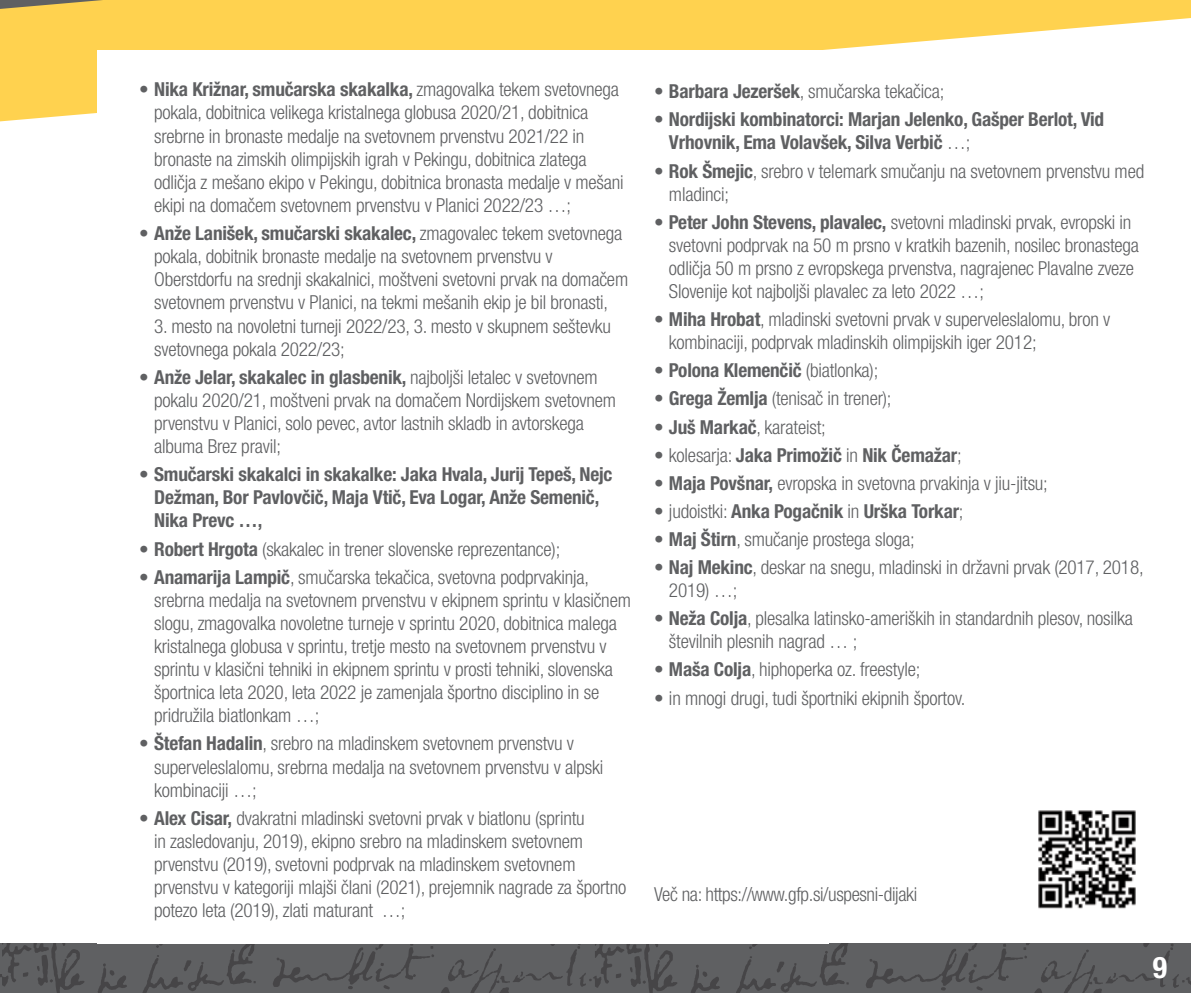
<style>
.page{position:relative;width:1191px;height:993px;background:#fff}
.page>*{position:absolute;margin:0;border:0;box-sizing:border-box;transform-origin:0 0}
.t1{font:700 condensed 29.75px "Helvetica Neue LT Pro";color:#fff}
.t2{font:300 condensed 19.25px/23.1px "Helvetica Neue LT Pro";letter-spacing:-.01em;color:#5f6062}
.t3{font:700 condensed 19.25px/23.1px "Helvetica Neue LT Pro";letter-spacing:-.01em;color:#5f6062}
.s1{font-weight:700}
.s2{font-weight:300}
</style>
<div class="page">
<div style="left:0;top:943px;width:1191px;height:49px;background:#5f6062"></div>
<svg style="left:866px;top:943px;width:325px;height:49px"></svg>
<svg style="left:272px;top:943px;width:577px;height:49px"></svg>
<svg style="left:140px;top:943px;width:124px;height:49px"></svg>
<svg style="left:0;top:943px;width:127px;height:49px"></svg>
<svg style="left:0;top:0;width:1191px;height:121px;fill:#ffd24f"></svg>
<div style="left:97px;top:50px;width:731px;height:893px;background:#fff"></div>
<img style="left:1038px;top:810px;width:98px;height:99px">
<p class="t2" style="left:154px;top:78px;width:471px;text-indent:-15px">• <span class="s1">Nika Križnar, smučarska skakalka,</span> zmagovalka tekem svetovnega pokala, dobitnica velikega kristalnega globusa 2020/21, dobitnica srebrne in bronaste medalje na svetovnem prvenstvu 2021/22 in bronaste na zimskih olimpijskih igrah v Pekingu, dobitnica zlatega odličja z mešano ekipo v Pekingu, dobitnica bronasta medalje v mešani ekipi na domačem svetovnem prvenstvu v Planici 2022/23 …;</p>
<p class="t2" style="left:154px;top:221px;width:475px;text-indent:-15px">• <span class="s1">Anže Lanišek, smučarski skakalec,</span> zmagovalec tekem svetovnega pokala, dobitnik bronaste medalje na svetovnem prvenstvu v Oberstdorfu na srednji skakalnici, moštveni svetovni prvak na domačem svetovnem prvenstvu v Planici, na tekmi mešanih ekip je bil bronasti,</p>
<p class="t2" style="left:154px;top:314px;width:458px">3. mesto na novoletni turneji 2022/23, 3. mesto v skupnem seštevku svetovnega pokala 2022/23;</p>
<p class="t2" style="left:154px;top:365px;width:463px;text-indent:-15px">• <span class="s1">Anže Jelar, skakalec in glasbenik,</span> najboljši letalec v svetovnem pokalu 2020/21, moštveni prvak na domačem Nordijskem svetovnem prvenstvu v Planici, solo pevec, avtor lastnih skladb in avtorskega albuma Brez pravil;</p>
<p class="t3" style="left:154px;top:462px;width:460px;text-indent:-15px"><span class="s2">•</span> Smučarski skakalci in skakalke: Jaka Hvala, Jurij Tepeš, Nejc<br>Dežman, Bor Pavlovčič, Maja Vtič, Eva Logar, Anže Semenič,<br>Nika Prevc …,</p>
<p class="t2" style="left:139px;top:537px;width:422px">• <span class="s1">Robert Hrgota</span> (skakalec in trener slovenske reprezentance);</p>
<p class="t2" style="left:154px;top:565px;width:478px;text-indent:-15px">• <span class="s1">Anamarija Lampič</span>, smučarska tekačica, svetovna podprvakinja, srebrna medalja na svetovnem prvenstvu v ekipnem sprintu v klasičnem slogu, zmagovalka novoletne turneje v sprintu 2020, dobitnica malega kristalnega globusa v sprintu, tretje mesto na svetovnem prvenstvu v sprintu v klasični tehniki in ekipnem sprintu v prosti tehniki, slovenska športnica leta 2020, leta 2022 je zamenjala športno disciplino in se pridružila biatlonkam …;</p>
<p class="t2" style="left:154px;top:731px;width:450px;text-indent:-15px">• <span class="s1">Štefan Hadalin</span>, srebro na mladinskem svetovnem prvenstvu v superveleslalomu, srebrna medalja na svetovnem prvenstvu v alpski kombinaciji …;</p>
<p class="t2" style="left:154px;top:806px;width:473px;text-indent:-15px">• <span class="s1">Alex Cisar,</span> dvakratni mladinski svetovni prvak v biatlonu (sprintu<br>in zasledovanju, 2019), ekipno srebro na mladinskem svetovnem prvenstvu (2019), svetovni podprvak na mladinskem svetovnem prvenstvu v kategoriji mlajši člani (2021), prejemnik nagrade za športno potezo leta (2019), zlati maturant …;</p>
<p class="t2" style="left:654px;top:80px;width:292px">• <span class="s1">Barbara Jezeršek</span>, smučarska tekačica;</p>
<p class="t3" style="left:669px;top:108px;width:437px;text-indent:-15px"><span class="s2">•</span> Nordijski kombinatorci: Marjan Jelenko, Gašper Berlot, Vid<br>Vrhovnik, Ema Volavšek, Silva Verbič <span class="s2">…;</span></p>
<p class="t2" style="left:669px;top:159px;width:477px;text-indent:-15px">• <span class="s1">Rok Šmejic</span>, srebro v telemark smučanju na svetovnem prvenstvu med mladinci;</p>
<p class="t2" style="left:669px;top:210px;width:471px;text-indent:-15px">• <span class="s1">Peter John Stevens, plavalec,</span> svetovni mladinski prvak, evropski in svetovni podprvak na 50 m prsno v kratkih bazenih, nosilec bronastega odličja 50 m prsno z evropskega prvenstva, nagrajenec Plavalne zveze Slovenije kot najboljši plavalec za leto 2022 …;</p>
<p class="t2" style="left:669px;top:307px;width:443px;text-indent:-15px">• <span class="s1">Miha Hrobat</span>, mladinski svetovni prvak v superveleslalomu, bron v kombinaciji, podprvak mladinskih olimpijskih iger 2012;</p>
<p class="t3" style="left:654px;top:359px;width:226px">• Polona Klemenčič <span class="s2">(biatlonka);</span></p>
<p class="t2" style="left:654px;top:387px;width:239px">• <span class="s1">Grega Žemlja</span> (tenisač in trener);</p>
<p class="t2" style="left:654px;top:415px;width:173px">• <span class="s1">Juš Markač</span>, karateist;</p>
<p class="t3" style="left:654px;top:443px;width:309px"><span class="s2">• kolesarja:</span> Jaka Primožič <span class="s2">in</span> Nik Čemažar<span class="s2">;</span></p>
<p class="t2" style="left:654px;top:471px;width:395px">• <span class="s1">Maja Povšnar,</span> evropska in svetovna prvakinja v jiu-jitsu;</p>
<p class="t3" style="left:654px;top:499px;width:311px"><span class="s2">• judoistki:</span> Anka Pogačnik <span class="s2">in</span> Urška Torkar<span class="s2">;</span></p>
<p class="t2" style="left:654px;top:527px;width:262px">• <span class="s1">Maj Štirn</span>, smučanje prostega sloga;</p>
<p class="t2" style="left:669px;top:555px;width:476px;text-indent:-15px">• <span class="s1">Naj Mekinc</span>, deskar na snegu, mladinski in državni prvak (2017, 2018,<br>2019) …;</p>
<p class="t2" style="left:669px;top:606px;width:465px;text-indent:-15px">• <span class="s1">Neža Colja</span>, plesalka latinsko-ameriških in standardnih plesov, nosilka številnih plesnih nagrad … ;</p>
<p class="t2" style="left:654px;top:657px;width:268px">• <span class="s1">Maša Colja</span>, hiphoperka oz. freestyle;</p>
<p class="t2" style="left:654px;top:685px;width:313px">• in mnogi drugi, tudi športniki ekipnih športov.</p>
<p class="t2" style="left:654px;top:882px;width:265px">Več na: https://www.gfp.si/uspesni-dijaki</p>
<h1 class="t1" style="left:1152px;top:949px;width:16px">9</h1>
</div>
